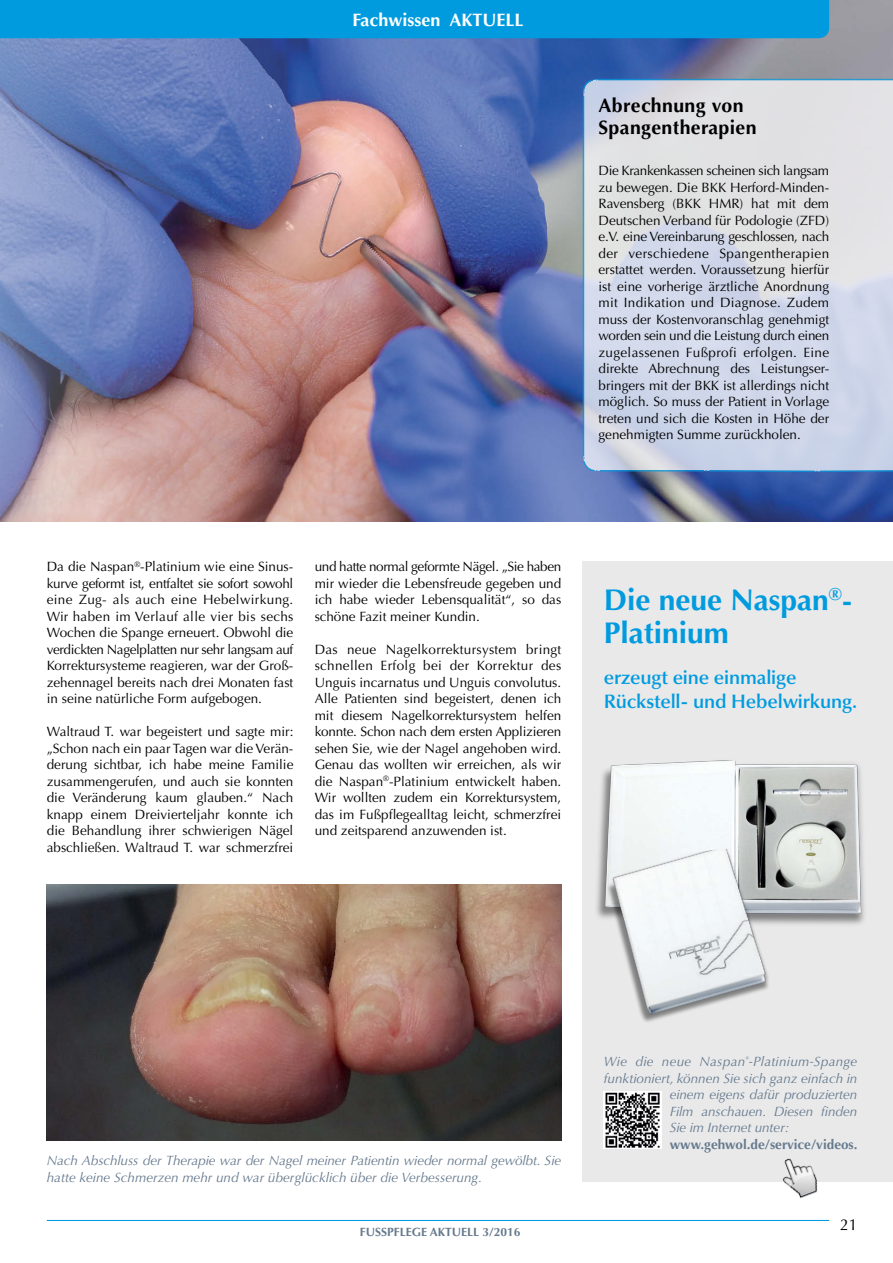
<style>
.page{position:relative;width:893px;height:1263px;background:#fff}
.page>*{position:absolute;margin:0;border:0;box-sizing:border-box;transform-origin:0 0}
.t1{font:700 30px/33px "Optima LT Std";color:#009bdf}
.t2{font:600 19.5px/24px "Optima LT Std";letter-spacing:-.01em;color:#009bdf}
.t3{font:700 19.5px/22.5px "Optima LT Std";letter-spacing:.02em;color:#000}
.t4{font:700 18px "Optima LT Std";color:#fff}
.t5{font:15.75px "Optima LT Std";color:#000}
.t6{font:13.5px/16.5px "Optima LT Std";color:#000;text-align:justify}
.t7{font:italic 13.5px/16.5px "Optima LT Std";letter-spacing:-.01em;color:#667a8e}
.t8{font:italic 13.5px "Optima LT Std";letter-spacing:.02em;color:#667a8e}
.t9{font:700 13.5px "Optima LT Std";color:#667a8e}
.t10{font:700 12px "Optima LT Std";color:#667a8e}
</style>
<div class="page">
<div style="left:583px;top:561px;width:310px;height:621px;background:#e9e9ea"></div>
<hr style="left:47px;top:1220px;width:782px;height:1px;background:#009bdf">
<img style="left:0;top:0;width:893px;height:522px">
<div style="left:0;top:0;width:829px;height:38px;background:#009bdf"></div>
<svg style="left:583px;top:80px;width:310px;height:391px;background:#d7dbe6"></svg>
<hr style="left:598px;top:79px;width:295px;height:1px;background:#009bdf">
<hr style="left:583px;top:96px;width:1px;height:360px;background:#009bdf">
<hr style="left:600px;top:470px;width:104px;height:1px;background:#009bdf">
<svg style="left:582px;top:78px;width:15px;height:15px"></svg>
<svg style="left:582px;top:457px;width:15px;height:15px"></svg>
<svg style="left:706px;top:469px;width:187px;height:4px"></svg>
<img style="left:47px;top:885px;width:514px;height:256px">
<img style="left:599px;top:760px;width:266px;height:165px">
<img style="left:596px;top:845px;width:189px;height:177px">
<img style="left:604px;top:1091px;width:57px;height:58px">
<img style="left:782px;top:1158px;width:36px;height:40px">
<h3 class="t4" style="left:352px;top:9px;width:173px">Fachwissen AKTUELL</h3>
<h2 class="t3" style="left:598px;top:94px;width:160px">Abrechnung von<br>Spangentherapien</h2>
<p class="t6" style="left:598px;top:163px;width:232px">Die Krankenkassen scheinen sich langsam zu bewegen. Die BKK Herford-Minden-Ravensberg (BKK HMR) hat mit dem Deutschen Verband für Podologie (ZFD) e.V. eine Vereinbarung geschlossen, nach der verschiedene Spangentherapien erstattet werden. Voraussetzung hierfür ist eine vorherige ärztliche Anordnung mit Indikation und Diagnose. Zudem muss der Kostenvoranschlag genehmigt worden sein und die Leistung durch einen zugelassenen Fußprofi erfolgen. Eine direkte Abrechnung des Leistungser&shy;bringers mit der BKK ist allerdings nicht möglich. So muss der Patient in Vorlage treten und sich die Kosten in Höhe der genehmigten Summe zurückholen.</p>
<p class="t6" style="left:47px;top:559px;width:248px">Da die Naspan<sup>®</sup>-Platinium wie eine Sinus&shy;kurve geformt ist, entfaltet sie sofort sowohl eine Zug- als auch eine Hebelwirkung.<br>Wir haben im Verlauf alle vier bis sechs Wochen die Spange erneuert. Obwohl die verdickten Nagelplatten nur sehr langsam auf Korrektursysteme reagieren, war der Groß&shy;zehennagel bereits nach drei Monaten fast in seine natürliche Form aufgebogen.</p>
<p class="t6" style="left:47px;top:724px;width:248px">Waltraud T. war begeistert und sagte mir: „Schon nach ein paar Tagen war die Verän&shy;derung sichtbar, ich habe meine Familie zusammengerufen, und auch sie konnten die Veränderung kaum glauben.“ Nach knapp einem Dreivierteljahr konnte ich die Behandlung ihrer schwierigen Nägel abschließen. Waltraud T. war schmerzfrei</p>
<p class="t6" style="left:315px;top:559px;width:248px">und hatte normal geformte Nägel. „Sie haben mir wieder die Lebensfreude gegeben und ich habe wieder Lebensqualität“, so das schöne Fazit meiner Kundin.</p>
<p class="t6" style="left:315px;top:641px;width:248px">Das neue Nagelkorrektursystem bringt schnellen Erfolg bei der Korrektur des Unguis incarnatus und Unguis convolutus.<br>Alle Patienten sind begeistert, denen ich mit diesem Nagelkorrektursystem helfen konnte. Schon nach dem ersten Applizieren sehen Sie, wie der Nagel angehoben wird.<br>Genau das wollten wir erreichen, als wir die Naspan<sup>®</sup>-Platinium entwickelt haben.<br>Wir wollten zudem ein Korrektursystem, das im Fußpflegealltag leicht, schmerzfrei und zeitsparend anzuwenden ist.</p>
<h1 class="t1" style="left:604px;top:584px;width:247px">Die neue Naspan<sup>®</sup>-<br>Platinium</h1>
<h2 class="t2" style="left:604px;top:666px;width:255px">erzeugt eine einmalige<br>Rückstell- und Hebelwirkung.</h2>
<p class="t7" style="left:47px;top:1152px;width:516px">Nach Abschluss der Therapie war der Nagel meiner Patientin wieder normal gewölbt. Sie hatte keine Schmerzen mehr und war überglücklich über die Verbesserung.</p>
<p class="t10" style="left:360px;top:1224px;width:162px">FUSSPFLEGE AKTUELL 3/2016</p>
<p class="t8" style="left:604px;top:1054px;width:255px">Wie die neue Naspan<sup>®</sup>-Platinium-Spange</p>
<p class="t7" style="left:604px;top:1070px;width:255px">funktioniert, können Sie sich ganz einfach in</p>
<p class="t7" style="left:670px;top:1086px;width:189px">einem eigens dafür produzierten</p>
<p class="t7" style="left:670px;top:1103px;width:189px">Film anschauen. Diesen finden</p>
<p class="t7" style="left:670px;top:1119px;width:121px">Sie im Internet unter:</p>
<p class="t9" style="left:670px;top:1136px;width:189px">www.gehwol.de/service/videos.</p>
<p class="t5" style="left:840px;top:1215px;width:19px">21</p>
</div>
